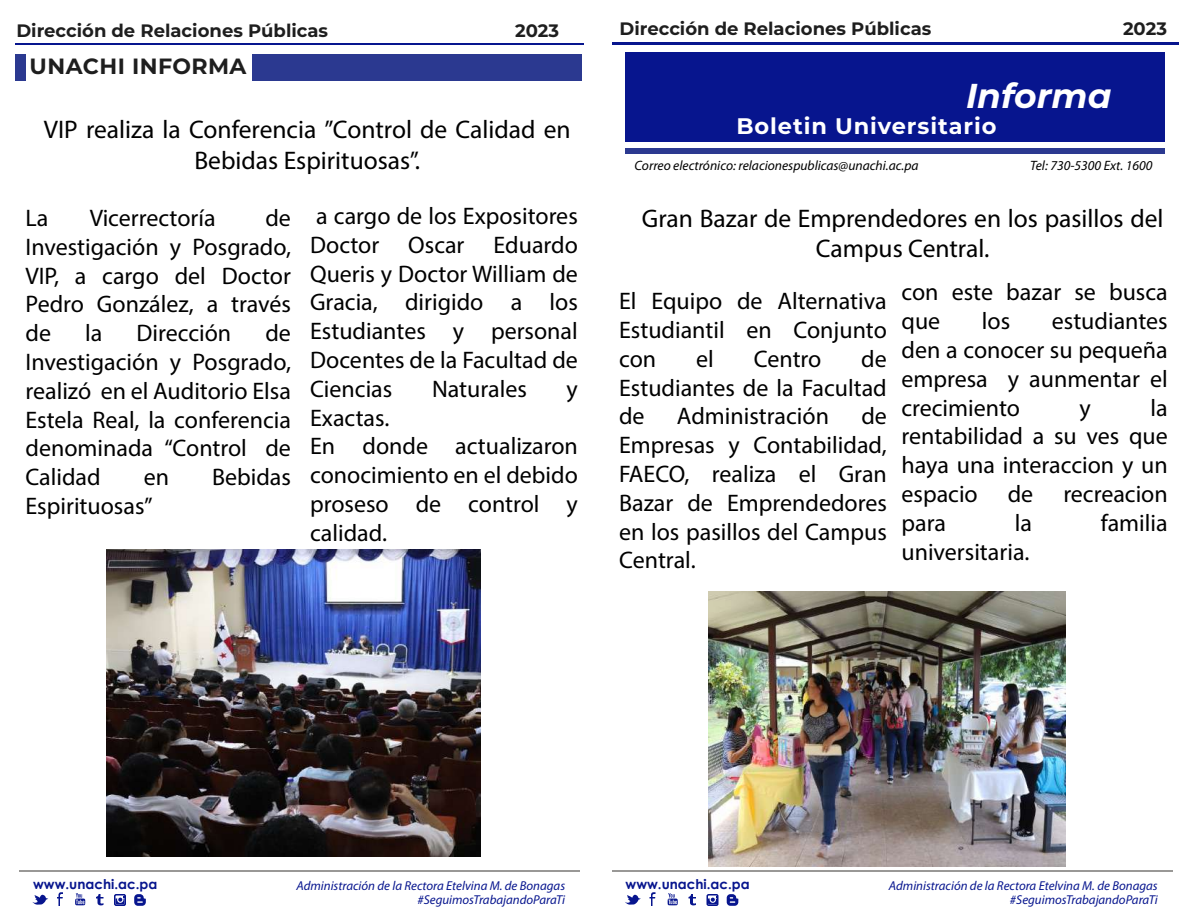
<style>
.page{position:relative;width:1188px;height:918px;background:#fff}
.page>*{position:absolute;margin:0;border:0;box-sizing:border-box;transform-origin:0 0}
.t1{font:italic 700 34.5px "Montserrat";color:#fff}
.t2{font:25.5px/30.6px "Myriad Pro";color:#000;text-align:center}
.t3{font:24px/28.8px "Myriad Pro";color:#000;text-align:justify}
.t4{font:700 22.5px "Montserrat";letter-spacing:.04em;color:#fff}
.t5{font:700 22.05px "Montserrat";letter-spacing:.02em;color:#1e1e1e}
.t6{font:700 18px "Montserrat";color:#1e1e1e}
.t7{font:italic 13.5px "Myriad Pro";color:#000}
.t8{font:700 13.5px "Century Gothic";color:#07158e}
.t9{font:italic 12.9px/14.2px "Myriad Pro";color:#07158e;text-align:right}
</style>
<div class="page">
<hr style="left:15px;top:44px;width:569px;height:1px;background:#07158e">
<div style="left:252px;top:54px;width:330px;height:27px;background:#2b3990"></div>
<div style="left:15px;top:54px;width:11px;height:27px;background:#2b3990"></div>
<hr style="left:20px;top:870px;width:560px;height:2px;background:#999896">
<svg style="left:75px;top:893px;width:10px;height:12px"></svg>
<svg style="left:134px;top:894px;width:12px;height:12px"></svg>
<svg style="left:57px;top:892px;width:6px;height:14px"></svg>
<svg style="left:96px;top:894px;width:8px;height:11px"></svg>
<svg style="left:32px;top:895px;width:16px;height:10px"></svg>
<div style="left:114px;top:894px;width:12px;height:12px;border:2px solid #07158e;border-radius:2px"></div>
<svg style="left:115px;top:896px;width:10px;height:8px"></svg>
<div style="left:626px;top:52px;width:540px;height:90px;background:#07158e"></div>
<hr style="left:612px;top:42px;width:567px;height:3px;background:#07158e">
<hr style="left:612px;top:870px;width:561px;height:2px;background:#999896">
<div style="left:626px;top:148px;width:540px;height:6px;background:#2b3990"></div>
<svg style="left:668px;top:893px;width:10px;height:12px"></svg>
<svg style="left:727px;top:894px;width:11px;height:12px"></svg>
<svg style="left:650px;top:892px;width:6px;height:14px"></svg>
<svg style="left:688px;top:894px;width:8px;height:11px"></svg>
<svg style="left:625px;top:895px;width:16px;height:10px"></svg>
<div style="left:706px;top:894px;width:12px;height:12px;border:2px solid #07158e;border-radius:2px"></div>
<svg style="left:708px;top:896px;width:9px;height:8px"></svg>
<img style="left:107px;top:549px;width:374px;height:307px">
<img style="left:708px;top:592px;width:357px;height:274px">
<p class="t6" style="left:16px;top:17px;width:313px">Dirección de Relaciones Públicas</p>
<p class="t6" style="left:515px;top:18px;width:45px">2023</p>
<p class="t5" style="left:30px;top:50px;width:218px">UNACHI INFORMA</p>
<p class="t2" style="left:44px;top:114px;width:528px">VIP realiza la Conferencia ”Control de Calidad en<br>Bebidas Espirituosas”.</p>
<p class="t3" style="left:26px;top:203px;width:24px">La</p>
<p class="t3" style="left:90px;top:203px;width:127px">Vicerrectoría</p>
<p class="t3" style="left:310px;top:201px;width:269px">a cargo de los Expositores Doctor Oscar Eduardo Queris y Doctor William de Gracia, dirigido a los Estudiantes y personal Docentes de la Facultad de Ciencias</p>
<p class="t3" style="left:26px;top:203px;width:267px;text-indent:240px">de Investigación y Posgrado, VIP, a cargo del Doctor Pedro González, a través de</p>
<p class="t3" style="left:26px;top:318px;width:267px;text-indent:240px">de Investigación y Posgrado, realizó en el Auditorio Elsa Estela Real, la conferencia denominada “Control de Calidad</p>
<p class="t3" style="left:85px;top:318px;width:19px">la</p>
<p class="t3" style="left:137px;top:318px;width:96px">Dirección</p>
<p class="t3" style="left:432px;top:374px;width:96px">Naturales</p>
<p class="t3" style="left:567px;top:374px;width:13px">y</p>
<p class="t3" style="left:310px;top:403px;width:269px;text-align:left">Exactas.<br>En donde actualizaron conocimiento en el debido proseso de control y calidad.</p>
<p class="t3" style="left:144px;top:462px;width:27px">en</p>
<p class="t3" style="left:212px;top:462px;width:81px">Bebidas</p>
<p class="t3" style="left:26px;top:491px;width:129px">Espirituosas”</p>
<p class="t6" style="left:620px;top:15px;width:313px">Dirección de Relaciones Públicas</p>
<p class="t6" style="left:1123px;top:16px;width:45px">2023</p>
<h1 class="t1" style="left:966px;top:71px;width:147px">Informa</h1>
<p class="t4" style="left:736px;top:109px;width:261px">Boletin Universitario</p>
<p class="t7" style="left:635px;top:157px;width:286px">Correo electrónico: relacionespublicas@unachi.ac.pa</p>
<p class="t7" style="left:1030px;top:157px;width:124px">Tel: 730-5300 Ext. 1600</p>
<p class="t2" style="left:642px;top:202px;width:523px">Gran Bazar de Emprendedores en los pasillos del<br>Campus Central.</p>
<p class="t3" style="left:619px;top:286px;width:269px">El Equipo de Alternativa Estudiantil en Conjunto con</p>
<p class="t3" style="left:619px;top:344px;width:269px;text-indent:242px">de Estudiantes de la Facultad de</p>
<p class="t3" style="left:696px;top:344px;width:19px">el</p>
<p class="t3" style="left:754px;top:344px;width:69px">Centro</p>
<p class="t3" style="left:619px;top:402px;width:269px;text-indent:242px">de Empresas y Contabilidad, FAECO, realiza el Gran Bazar de Emprendedores en los pasillos del Campus Central.</p>
<p class="t3" style="left:677px;top:402px;width:154px">Administración</p>
<p class="t3" style="left:902px;top:278px;width:268px">con este bazar se busca que</p>
<p class="t3" style="left:902px;top:306px;width:268px;text-indent:150px">estudiantes den a conocer su pequeña empresa y aunmentar el crecimiento</p>
<p class="t3" style="left:982px;top:306px;width:30px">los</p>
<p class="t3" style="left:902px;top:393px;width:268px;text-indent:249px">la rentabilidad a su ves que haya una interaccion y un espacio</p>
<p class="t3" style="left:1080px;top:393px;width:13px">y</p>
<p class="t3" style="left:1008px;top:479px;width:27px">de</p>
<p class="t3" style="left:1063px;top:479px;width:106px">recreacion</p>
<p class="t3" style="left:902px;top:508px;width:46px">para</p>
<p class="t3" style="left:1015px;top:508px;width:19px">la</p>
<p class="t3" style="left:1101px;top:508px;width:69px">familia</p>
<p class="t3" style="left:902px;top:537px;width:130px">universitaria.</p>
<p class="t8" style="left:33px;top:874px;width:126px">www.unachi.ac.pa</p>
<p class="t9" style="left:296px;top:878px;width:270px">Administración de la Rectora Etelvina M. de Bonagas #SeguimosTrabajandoParaTi</p>
<p class="t8" style="left:626px;top:874px;width:126px">www.unachi.ac.pa</p>
<p class="t9" style="left:889px;top:878px;width:270px">Administración de la Rectora Etelvina M. de Bonagas #SeguimosTrabajandoParaTi</p>
</div>
